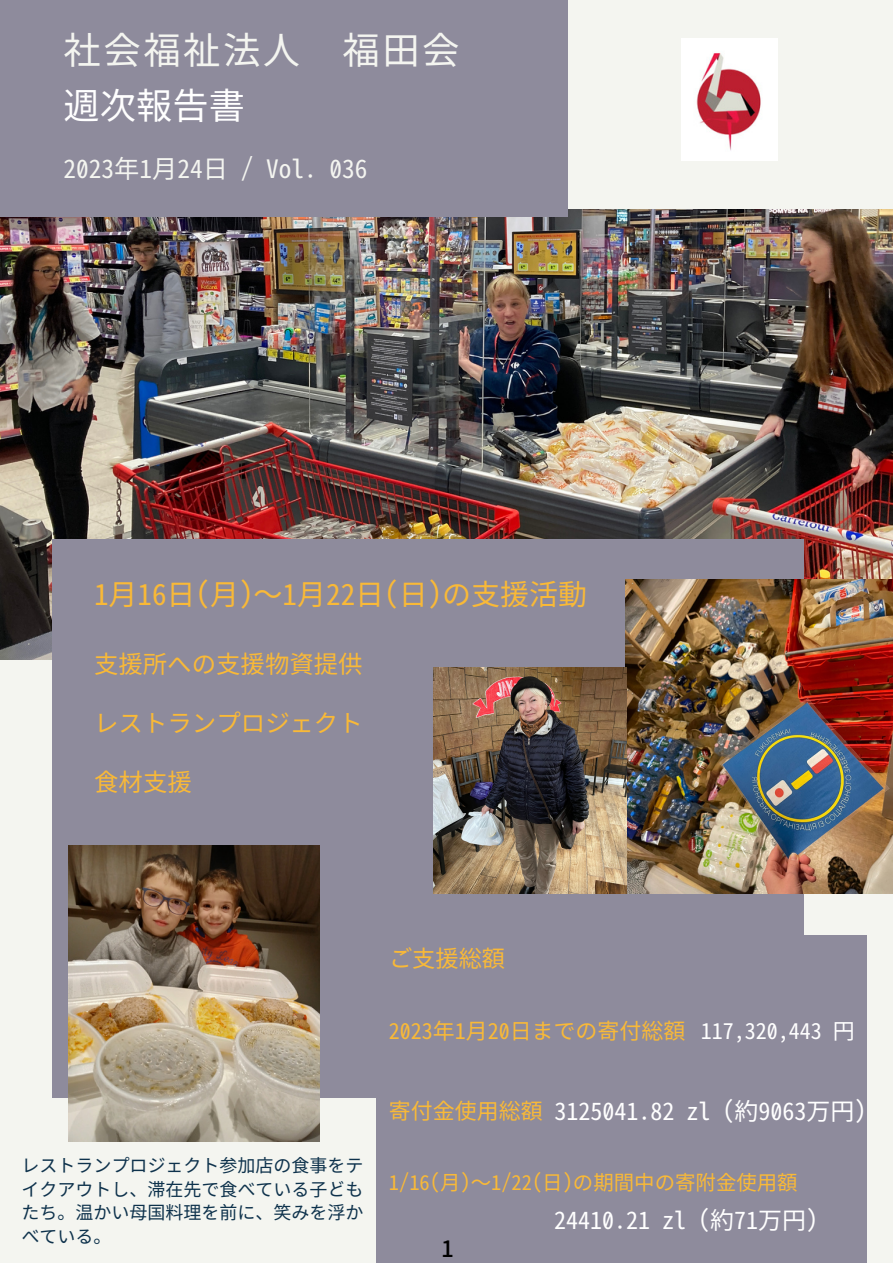
<style>
.page{position:relative;width:893px;height:1264px;background:#fff}
.page>*{position:absolute;margin:0;border:0;box-sizing:border-box;transform-origin:0 0}
.t1{font:37.35px "Gen Ei Gothic M R";letter-spacing:.065em;color:#f4f5f0}
.t2{font:36.3px "Gen Ei Gothic M R";color:#fff}
.t3{font:28.95px "Gen Ei Gothic M R";color:#f9b937}
.t4{font:25.35px "Gen Ei Gothic M R";color:#f4f5f0}
.t5{font:24.45px "Gen Ei Gothic M R";color:#f9b937}
.t6{font:24px "Gen Ei Gothic M R";color:#fff}
.t7{font:23.25px "Gen Ei Gothic M R";color:#f9b937}
.t8{font:500 22.5px "Noto Sans JP";color:#000}
.t9{font:22.05px "Gen Ei Gothic M R";color:#fff}
.t10{font:21.9px "Gen Ei Gothic M R";color:#f9b937}
.t11{font:20.4px "Gen Ei Gothic M R";color:#f9b937}
.t12{font:18px/23.5px "Gen Ei Gothic M R";color:#0e324c;text-align:justify}
.s1{font-size:21.9px;color:#f9b937}
</style>
<div class="page">
<div style="left:0;top:0;width:892px;height:1262px;background:#f4f5f0"></div>
<img style="left:0;top:210px;width:892px;height:449px">
<img style="left:681px;top:39px;width:96px;height:121px">
<div style="left:376px;top:934px;width:490px;height:328px;background:#8e8b9c"></div>
<div style="left:52px;top:539px;width:751px;height:558px;background:#8e8b9c"></div>
<div style="left:0;top:0;width:567px;height:217px;background:#8e8b9c"></div>
<img style="left:69px;top:845px;width:250px;height:296px">
<img style="left:626px;top:579px;width:266px;height:314px">
<img style="left:433px;top:667px;width:193px;height:226px">
<h1 class="t1" style="left:64px;top:26px;width:397px">社会福祉法人 福田会</h1>
<h2 class="t2" style="left:64px;top:82px;width:183px">週次報告書</h2>
<h3 class="t4" style="left:64px;top:152px;width:305px">2023年1月24日 / Vol. 036</h3>
<h3 class="t3" style="left:94px;top:575px;width:494px">1月16日(月)～1月22日(日)の支援活動</h3>
<h3 class="t5" style="left:94px;top:648px;width:270px">支援所への支援物資提供</h3>
<h3 class="t5" style="left:94px;top:707px;width:270px">レストランプロジェクト</h3>
<h3 class="t5" style="left:94px;top:766px;width:99px">食材支援</h3>
<p class="t12" style="left:22px;top:1154px;width:343px">レストランプロジェクト参加店の食事をテイクアウトし、滞在先で食べている子どもたち。温かい母国料理を前に、笑みを浮かべている。</p>
<p class="t7" style="left:389px;top:943px;width:118px">ご支援総額</p>
<p class="t10" style="left:389px;top:1017px;width:298px">2023年1月20日までの寄付総額</p>
<p class="t9" style="left:700px;top:1016px;width:155px">117,320,443 円</p>
<h3 class="t6" style="left:389px;top:1096px;width:479px"><span class="s1">寄付金使用総額</span> 3125041.82 zl (約9063万円)</h3>
<p class="t11" style="left:389px;top:1169px;width:410px">1/16(月)～1/22(日)の期間中の寄附金使用額</p>
<h3 class="t6" style="left:554px;top:1204px;width:265px">24410.21 zl (約71万円)</h3>
<p class="t8" style="left:441px;top:1230px;width:14px">1</p>
</div>
